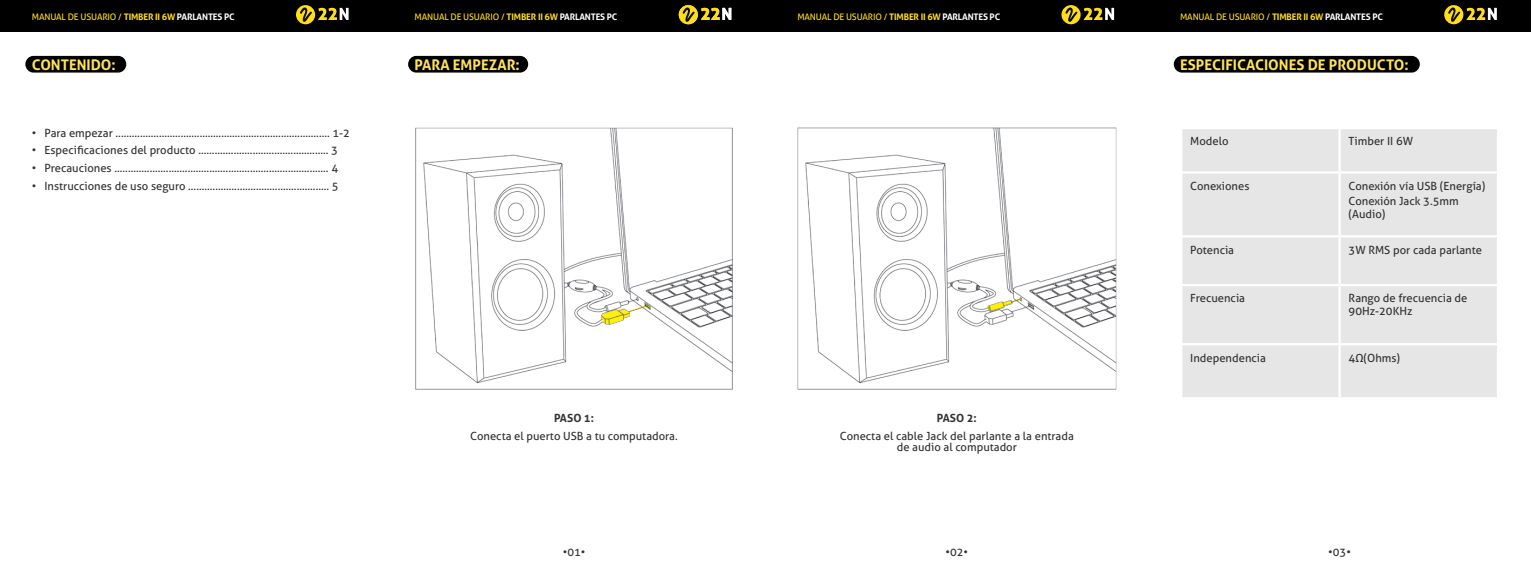
<style>
.page{position:relative;width:1531px;height:575px;background:#fff}
.page>*{position:absolute;margin:0;border:0;box-sizing:border-box;transform-origin:0 0}
.TXT_BASE{font:700 14.62px "Aller";color:#ffe35b}
.TXT_BASE-2{font:11.25px/11.2px "Aller";color:#333;text-align:center}
.TXT_BASE-3{font:700 11.25px "Aller";color:#333}
.t1{font:9px "Aller";letter-spacing:-.02em;color:#ffdd17}
.s1{font-weight:700}
.s2{font-weight:700;color:#fff}
</style>
<div class="page">
<div style="left:0;top:0;width:796px;height:32px;background:#000"></div>
<div style="left:732px;top:0;width:799px;height:32px;background:#000"></div>
<svg style="left:318px;top:8px;width:31px;height:12px"></svg>
<svg style="left:296px;top:5px;width:19px;height:19px"></svg>
<svg style="left:299px;top:7px;width:13px;height:16px"></svg>
<svg style="left:1061px;top:5px;width:19px;height:19px"></svg>
<svg style="left:1065px;top:7px;width:49px;height:16px"></svg>
<svg style="left:1444px;top:5px;width:19px;height:19px"></svg>
<svg style="left:1447px;top:7px;width:50px;height:16px"></svg>
<svg style="left:701px;top:8px;width:30px;height:12px"></svg>
<div style="left:679px;top:5px;width:19px;height:19px;background:#ffdd17;border-radius:50%"></div>
<svg style="left:682px;top:7px;width:13px;height:16px"></svg>
<div style="left:25px;top:56px;width:101px;height:16px;background:#000;border-radius:8px"></div>
<div style="left:408px;top:56px;width:120px;height:16px;background:#000;border-radius:8px"></div>
<div style="left:1174px;top:56px;width:246px;height:16px;background:#000;border-radius:8px"></div>
<img style="left:415px;top:127px;width:318px;height:262px">
<svg style="left:601px;top:302px;width:49px;height:22px"></svg>
<img style="left:601px;top:308px;width:29px;height:16px">
<img style="left:797px;top:127px;width:319px;height:262px">
<svg style="left:988px;top:297px;width:33px;height:14px"></svg>
<div style="left:1182px;top:129px;width:315px;height:267px;background:#e6e6e6"></div>
<hr style="left:1338px;top:129px;width:2px;height:42px;background:#fff">
<hr style="left:1180px;top:171px;width:159px;height:2px;background:#fff">
<hr style="left:1339px;top:171px;width:160px;height:2px;background:#fff">
<hr style="left:1338px;top:173px;width:2px;height:62px;background:#fff">
<hr style="left:1180px;top:235px;width:159px;height:2px;background:#fff">
<hr style="left:1339px;top:235px;width:160px;height:2px;background:#fff">
<hr style="left:1338px;top:237px;width:2px;height:46px;background:#fff">
<hr style="left:1180px;top:283px;width:159px;height:3px;background:#fff">
<hr style="left:1339px;top:283px;width:160px;height:3px;background:#fff">
<hr style="left:1338px;top:286px;width:2px;height:56px;background:#fff">
<hr style="left:1180px;top:342px;width:159px;height:3px;background:#fff">
<hr style="left:1339px;top:342px;width:160px;height:3px;background:#fff">
<hr style="left:1338px;top:345px;width:2px;height:51px;background:#fff">
<p class="t1" style="left:32px;top:12px;width:204px">MANUAL DE USUARIO / <span class="s1">TIMBER II 6W</span> <span class="s2">PARLANTES PC</span></p>
<p class="t1" style="left:415px;top:12px;width:204px">MANUAL DE USUARIO / <span class="s1">TIMBER II 6W</span> <span class="s2">PARLANTES PC</span></p>
<p class="t1" style="left:797px;top:12px;width:204px">MANUAL DE USUARIO / <span class="s1">TIMBER II 6W</span> <span class="s2">PARLANTES PC</span></p>
<p class="t1" style="left:1180px;top:12px;width:204px">MANUAL DE USUARIO / <span class="s1">TIMBER II 6W</span> <span class="s2">PARLANTES PC</span></p>
<p class="TXT_BASE" style="left:32px;top:55px;width:86px">CONTENIDO:</p>
<p class="TXT_BASE" style="left:414px;top:55px;width:107px">PARA EMPEZAR:</p>
<p class="TXT_BASE" style="left:1180px;top:55px;width:230px">ESPECIFICACIONES DE PRODUCTO:</p>
<p class="TXT_BASE-2" style="left:32px;top:127px;width:320px">• Para empezar ............................................................................... 1-2</p>
<p class="TXT_BASE-2" style="left:32px;top:144px;width:308px">• Especificaciones del producto ................................................ 3</p>
<p class="TXT_BASE-2" style="left:32px;top:162px;width:308px">• Precauciones ............................................................................... 4</p>
<p class="TXT_BASE-2" style="left:32px;top:180px;width:308px">• Instrucciones de uso seguro .................................................... 5</p>
<p class="TXT_BASE-3" style="left:554px;top:410px;width:41px">PASO 1:</p>
<p class="TXT_BASE-2" style="left:470px;top:429px;width:209px">Conecta el puerto USB a tu computadora.</p>
<p class="TXT_BASE-3" style="left:937px;top:410px;width:41px">PASO 2:</p>
<p class="TXT_BASE-2" style="left:840px;top:429px;width:235px">Conecta el cable Jack del parlante a la entrada de audio al computador</p>
<p class="TXT_BASE-2" style="left:1190px;top:136px;width:40px">Modelo</p>
<p class="TXT_BASE-2" style="left:1348px;top:136px;width:66px">Timber II 6W</p>
<p class="TXT_BASE-2" style="left:1190px;top:180px;width:61px">Conexiones</p>
<p class="TXT_BASE-2" style="left:1348px;top:180px;width:138px">Conexión vía USB (Energía)</p>
<p class="TXT_BASE-2" style="left:1348px;top:195px;width:112px">Conexión Jack 3.5mm</p>
<p class="TXT_BASE-2" style="left:1348px;top:208px;width:38px">(Audio)</p>
<p class="TXT_BASE-2" style="left:1190px;top:244px;width:45px">Potencia</p>
<p class="TXT_BASE-2" style="left:1348px;top:244px;width:135px">3W RMS por cada parlante</p>
<p class="TXT_BASE-2" style="left:1190px;top:292px;width:56px">Frecuencia</p>
<p class="TXT_BASE-2" style="left:1348px;top:292px;width:120px">Rango de frecuencia de</p>
<p class="TXT_BASE-2" style="left:1348px;top:305px;width:65px">90Hz-20KHz</p>
<p class="TXT_BASE-2" style="left:1190px;top:351px;width:77px">Independencia</p>
<p class="TXT_BASE-2" style="left:1348px;top:351px;width:53px">4Ω(Ohms)</p>
<p class="TXT_BASE-2" style="left:563px;top:546px;width:24px">•01•</p>
<p class="TXT_BASE-2" style="left:945px;top:546px;width:24px">•02•</p>
<p class="TXT_BASE-2" style="left:1328px;top:546px;width:24px">•03•</p>
</div>
